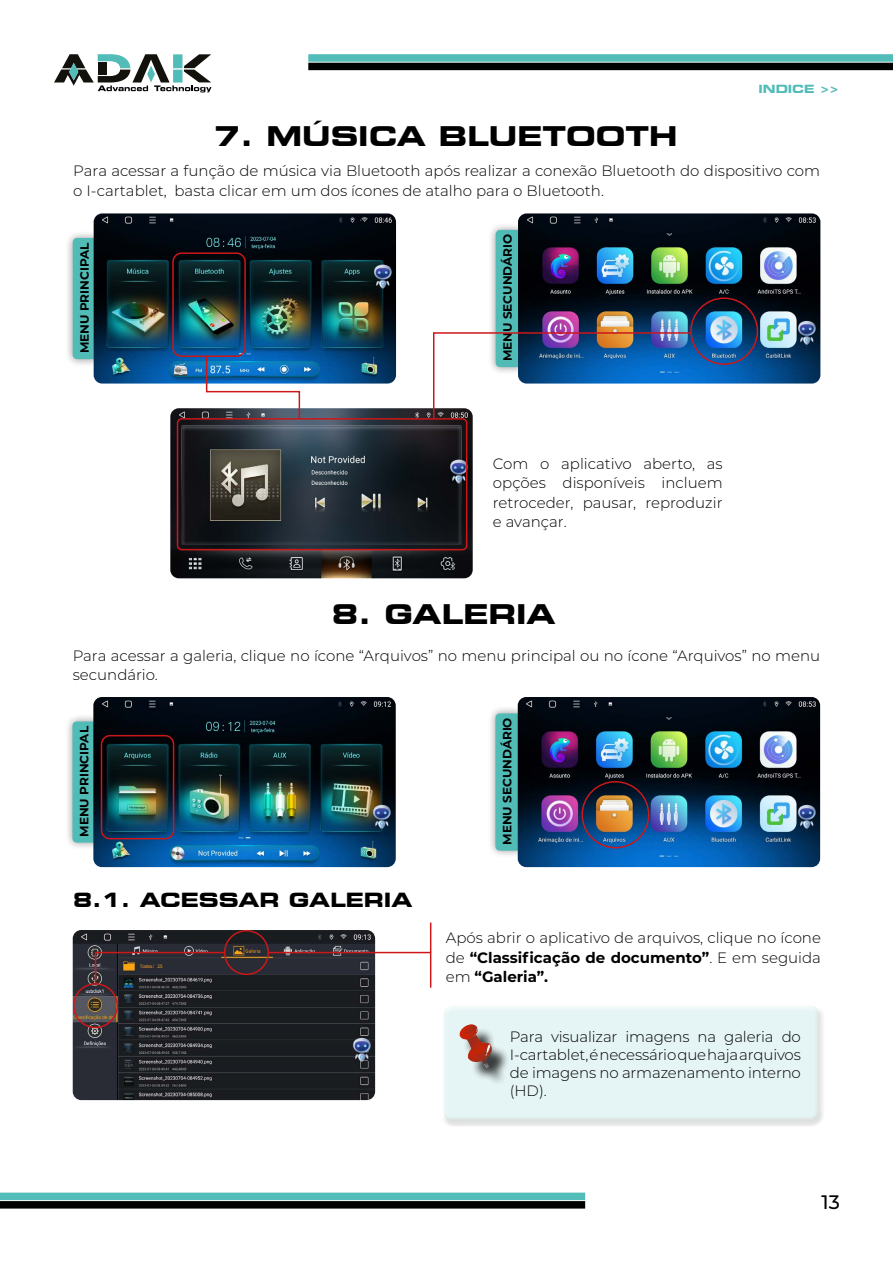
<style>
.page{position:relative;width:893px;height:1263px;background:#fff}
.page>*{position:absolute;margin:0;border:0;box-sizing:border-box;transform-origin:0 0}
.t1{font:700 expanded 27px "Square 721 BT";color:#000}
.t2{font:700 expanded 19.5px "Square 721 BT";color:#000}
.t3{font:500 19.5px "Montserrat";color:#000}
.t4{font:300 15px/19.5px "Montserrat";color:#000;text-align:justify}
.t5{font:700 12px "Montserrat";color:#000}
.t6{font:700 expanded 11.25px "Square 721 BT";color:#51bcb8}
.s1{font-weight:700}
</style>
<div class="page">
<svg style="left:54px;top:54px;width:157px;height:38px"></svg>
<div style="left:308px;top:54px;width:585px;height:8px;background:#51bcb8"></div>
<div style="left:308px;top:63px;width:585px;height:7px;background:#000"></div>
<div style="left:0;top:1192px;width:585px;height:8px;background:#51bcb8"></div>
<div style="left:0;top:1201px;width:585px;height:7px;background:#000"></div>
<div style="left:487px;top:222px;width:43px;height:153px;background:#000;opacity:.4"></div>
<div style="left:496px;top:230px;width:26px;height:137px;background:#51bbb6;border-radius:4px"></div>
<img style="left:518px;top:213px;width:302px;height:171px">
<div style="left:64px;top:230px;width:43px;height:137px;background:#000;opacity:.4"></div>
<div style="left:73px;top:238px;width:26px;height:121px;background:#51bbb6;border-radius:4px"></div>
<img style="left:94px;top:213px;width:302px;height:171px">
<img style="left:170px;top:408px;width:303px;height:170px">
<div style="left:177px;top:418px;width:290px;height:132px;border:2px solid #cd1719;border-radius:4px"></div>
<svg style="left:205px;top:355px;width:96px;height:64px"></svg>
<svg style="left:432px;top:331px;width:260px;height:88px"></svg>
<div style="left:690px;top:297px;width:68px;height:68px;border:2px solid #cd1719;border-radius:50%"></div>
<div style="left:172px;top:252px;width:74px;height:105px;border:2px solid #cd1719;border-radius:9px"></div>
<div style="left:487px;top:705px;width:43px;height:154px;background:#000;opacity:.4"></div>
<div style="left:495px;top:713px;width:27px;height:138px;background:#51bbb6;border-radius:4px"></div>
<img style="left:518px;top:697px;width:302px;height:170px">
<div style="left:581px;top:781px;width:68px;height:67px;border:2px solid #cd1719;border-radius:50%"></div>
<div style="left:64px;top:713px;width:43px;height:138px;background:#000;opacity:.4"></div>
<div style="left:72px;top:721px;width:27px;height:122px;background:#51bbb6;border-radius:4px"></div>
<img style="left:93px;top:697px;width:303px;height:170px">
<div style="left:101px;top:735px;width:73px;height:104px;border:2px solid #cd1719;border-radius:9px"></div>
<hr style="left:430px;top:922px;width:1px;height:66px;background:#cd1719">
<img style="left:73px;top:930px;width:302px;height:170px">
<div style="left:73px;top:983px;width:45px;height:45px;border:2px solid #cd1719;border-radius:50%"></div>
<div style="left:224px;top:930px;width:45px;height:45px;border:2px solid #cd1719;border-radius:50%"></div>
<svg style="left:94px;top:951px;width:131px;height:34px;background:#3b3034"></svg>
<hr style="left:269px;top:952px;width:162px;height:1px;background:#cd1719">
<div style="left:440px;top:1006px;width:385px;height:121px;background:#000;opacity:.75"></div>
<div style="left:462px;top:1027px;width:48px;height:59px;background:#000;opacity:.75"></div>
<img style="left:459px;top:1024px;width:34px;height:44px">
<p class="t6" style="left:759px;top:82px;width:82px">INDICE &gt;&gt;</p>
<h1 class="t1" style="left:214px;top:120px;width:465px">7. MÚSICA BLUETOOTH</h1>
<p class="t4" style="left:73px;top:161px;width:748px">Para acessar a função de música via Bluetooth após realizar a conexão Bluetooth do dispositivo com o I-cartablet, basta clicar em um dos ícones de atalho para o Bluetooth.</p>
<p class="t5" style="left:76px;top:353px;width:112px;rotate:-90deg">MENU PRINCIPAL</p>
<p class="t5" style="left:499px;top:361px;width:129px;rotate:-90deg">MENU SECUNDÁRIO</p>
<p class="t4" style="left:493px;top:453px;width:231px">Com o aplicativo aberto, as opções disponíveis incluem retroceder, pausar, reproduzir e avançar.</p>
<h1 class="t1" style="left:332px;top:597px;width:225px">8. GALERIA</h1>
<p class="t4" style="left:73px;top:645px;width:749px">Para acessar a galeria, clique no ícone “Arquivos” no menu principal ou no ícone “Arquivos” no menu secundário.</p>
<p class="t5" style="left:498px;top:845px;width:129px;rotate:-90deg">MENU SECUNDÁRIO</p>
<p class="t5" style="left:76px;top:837px;width:112px;rotate:-90deg">MENU PRINCIPAL</p>
<h2 class="t2" style="left:73px;top:888px;width:341px">8.1. ACESSAR GALERIA</h2>
<p class="t4" style="left:446px;top:928px;width:377px">Após abrir o aplicativo de arquivos, clique no ícone de <span class="s1">“Classificação de documento”</span>. E em seguida em <span class="s1">“Galeria”.</span></p>
<p class="t4" style="left:510px;top:1027px;width:293px;line-height:18px">Para visualizar imagens na galeria do I-cartablet, é necessário que haja arquivos de imagens no armazenamento interno (HD).</p>
<h2 class="t3" style="left:821px;top:1188px;width:20px">13</h2>
</div>
